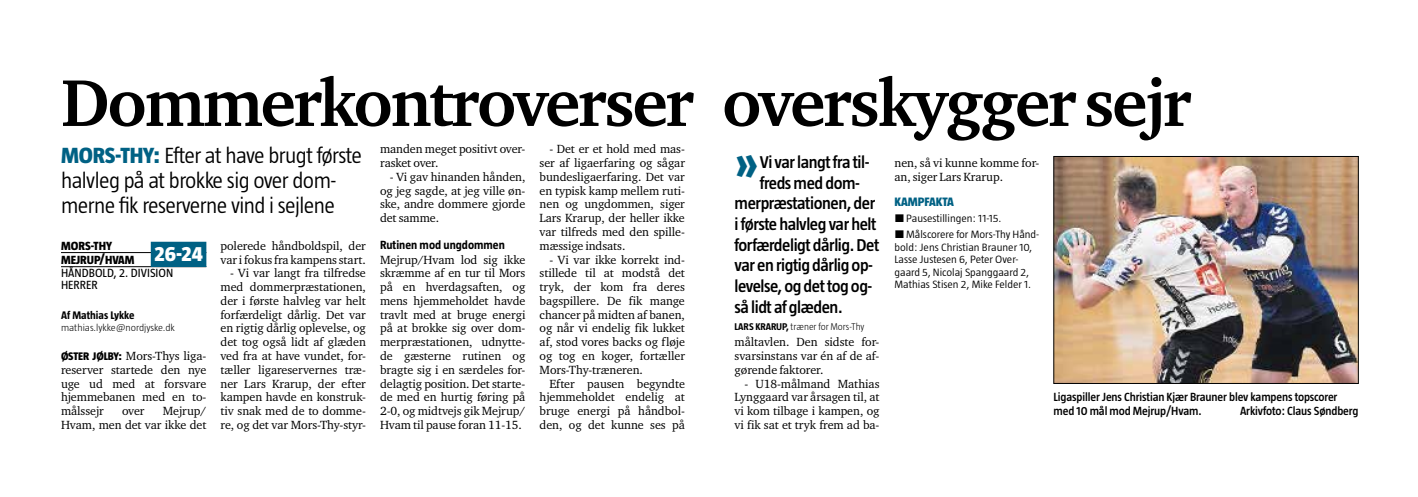
<style>
.page{position:relative;width:1418px;height:497px;background:#fff}
.page>*{position:absolute;margin:0;border:0;box-sizing:border-box;transform-origin:0 0}
.t1{font:700 67.5px "Charter ITC Std";letter-spacing:-.035em;color:#000}
.t2{font:800 45.38px "Taz";color:#006184;scale:.91 1}
.t3{font:300 22.5px/25px "Taz";letter-spacing:-.025em;color:#000}
.t4{font:600 17.5px "Taz";letter-spacing:-.025em;color:#000}
.t5{font:800 12.5px "Taz";color:#006184}
.t6{font:12.12px/13.8px "Charter ITC Std";letter-spacing:-.005em;color:#000;text-align:justify}
.t7{font:600 12.12px/13.8px "Taz";letter-spacing:-.01em;color:#000}
.t8{font:800 12.12px/13.8px "Taz";color:#000}
.t9{font:700 12.12px "Taz";color:#000}
.t10{font:12.12px "Taz";color:#000}
.t11{font:700 11.25px "Taz";color:#000}
.t12{font:300 10.88px/12.5px "Taz";color:#000;scale:1.06 1}
.t13{font:300 10px "Taz";color:#000}
.t14{font:300 10px "Taz";color:#000;scale:1.06 1}
.s1{font-weight:800;color:#006184}
.s2{font-weight:700}
.s3{font-family:"NM Interstate"}
.s4{font-weight:400}
.s5{font-family:"Taz";font-weight:800;font-size:11.25px}
</style>
<div class="page">
<hr style="left:61px;top:252px;width:145px;height:1px;background:#000">
<hr style="left:61px;top:266px;width:145px;height:1px;background:#000">
<div style="left:151px;top:241px;width:55px;height:26px;background:#006184"></div>
<img style="left:1053px;top:156px;width:305px;height:227px">
<h1 class="t1" style="left:61px;top:61px;width:1131px">Dommerkontroverser overskygger sejr</h1>
<h3 class="t3" style="left:61px;top:142px;width:302px"><span class="s1">MORS-THY:</span> Efter at have brugt første halvleg på at brokke sig over dom&shy;merne fik reserverne vind i sejlene</h3>
<p class="t6" style="left:380px;top:142px;width:147px">manden meget positivt over&shy;rasket over.</p>
<p class="t6" style="left:380px;top:169px;width:147px;text-indent:10px">- Vi gav hinanden hånden, og jeg sagde, at jeg ville øn&shy;ske, andre dommere gjorde det samme.</p>
<p class="t9" style="left:380px;top:237px;width:126px">Rutinen mod ungdommen</p>
<p class="t6" style="left:380px;top:252px;width:147px">Mejrup/Hvam lod sig ikke skræmme af en tur til Mors på en hverdagsaften, og mens hjemmeholdet havde travlt med at bruge energi på at brokke sig over dom&shy;merpræstationen, udnytte&shy;de gæsterne rutinen og bragte sig i en særdeles for&shy;delagtig position. Det starte&shy;de med en hurtig føring på 2-0, og midtvejs gik Mejrup/ Hvam til pause foran 11-15.</p>
<p class="t6" style="left:539px;top:142px;width:147px;text-indent:10px">- Det er et hold med mas&shy;ser af ligaerfaring og sågar bundesligaerfaring. Det var en typisk kamp mellem ruti&shy;nen og ungdommen, siger Lars Krarup, der heller ikke var tilfreds med den spille&shy;mæssige indsats.</p>
<p class="t6" style="left:539px;top:252px;width:147px;text-indent:10px">- Vi var ikke korrekt ind&shy;stillede til at modstå det tryk, der kom fra deres bagspillere. De fik mange chancer på midten af banen, og når vi endelig fik lukket af, stod vores backs og fløje og tog en koger, fortæller Mors-Thy-træneren.</p>
<p class="t6" style="left:539px;top:376px;width:147px;text-indent:10px">Efter pausen begyndte hjemmeholdet endelig at bruge energi på håndbol&shy;den, og det kunne ses på</p>
<h2 class="t2" style="left:734px;top:139px;width:28px">»</h2>
<h3 class="t4" style="left:759px;top:152px;width:111px">Vi var langt fra til-</h3>
<h3 class="t4" style="left:759px;top:173px;width:102px">freds med dom-</h3>
<h3 class="t4" style="left:734px;top:193px;width:142px">merpræstationen, der</h3>
<h3 class="t4" style="left:734px;top:214px;width:143px">i første halvleg var helt</h3>
<h3 class="t4" style="left:734px;top:235px;width:146px">forfærdeligt dårlig. Det</h3>
<h3 class="t4" style="left:734px;top:255px;width:140px">var en rigtig dårlig op-</h3>
<h3 class="t4" style="left:734px;top:276px;width:139px">levelse, og det tog og-</h3>
<h3 class="t4" style="left:734px;top:296px;width:109px">så lidt af glæden.</h3>
<p class="t13" style="left:734px;top:320px;width:131px"><span class="s2">LARS KRARUP,</span> træner for Mors-Thy</p>
<p class="t6" style="left:894px;top:156px;width:146px">nen, så vi kunne komme for&shy;an, siger Lars Krarup.</p>
<p class="t5" style="left:894px;top:194px;width:61px">KAMPFAKTA</p>
<p class="t12" style="left:894px;top:210px;width:138px;line-height:16px"><span class="s3">{</span>Pausestillingen: 11-15. <span class="s3">{</span>Målscorere for Mors-Thy Hånd-</p>
<p class="t12" style="left:894px;top:240px;width:131px">bold: Jens Christian Brauner 10,<br>Lasse Justesen 6, Peter Over&shy;gaard 5, Nicolaj Spanggaard 2,<br>Mathias Stisen 2, Mike Felder 1.</p>
<p class="t6" style="left:220px;top:238px;width:147px">polerede håndboldspil, der var i fokus fra kampens start.</p>
<p class="t6" style="left:220px;top:266px;width:147px;text-indent:10px">- Vi var langt fra tilfredse med dommerpræstationen, der i første halvleg var helt forfærdeligt dårlig. Det var en rigtig dårlig oplevelse, og det tog også lidt af glæden ved fra at have vundet, for&shy;tæller ligareservernes træ&shy;ner Lars Krarup, der efter kampen havde en konstruk&shy;tiv snak med de to domme&shy;re, og det var Mors-Thy-styr-</p>
<p class="t8" style="left:61px;top:238px;width:143px">MORS-THY<br>MEJRUP/HVAM <sup>26-24<br></sup><span class="s4">HÅNDBOLD, 2. DIVISION</span></p>
<p class="t10" style="left:61px;top:277px;width:38px">HERRER</p>
<p class="t11" style="left:61px;top:308px;width:75px">Af Mathias Lykke</p>
<p class="t14" style="left:61px;top:321px;width:109px">mathias.lykke@nordjyske.dk</p>
<p class="t6" style="left:61px;top:348px;width:147px"><span class="s5">ØSTER JØLBY:</span> Mors-Thys liga&shy;reserver startede den nye uge ud med at forsvare hjemmebanen med en to&shy;målssejr</p>
<p class="t6" style="left:734px;top:334px;width:146px">måltavlen. Den sidste for&shy;svarsinstans var én af de af&shy;gørende faktorer.</p>
<p class="t6" style="left:734px;top:376px;width:146px;text-indent:10px">- U18-målmand Mathias Lynggaard var årsagen til, at vi kom tilbage i kampen, og vi fik sat et tryk frem ad ba-</p>
<p class="t7" style="left:1053px;top:389px;width:285px">Ligaspiller Jens Christian Kjær Brauner blev kampens topscorer med 10 mål mod Mejrup/Hvam.</p>
<p class="t7" style="left:1239px;top:403px;width:120px">Arkivfoto: Claus Søndberg</p>
<p class="t6" style="left:61px;top:403px;width:147px;text-align:right">Mejrup/<br>Hvam, men det var ikke det</p>
<p class="t6" style="left:122px;top:403px;width:24px">over</p>
</div>
